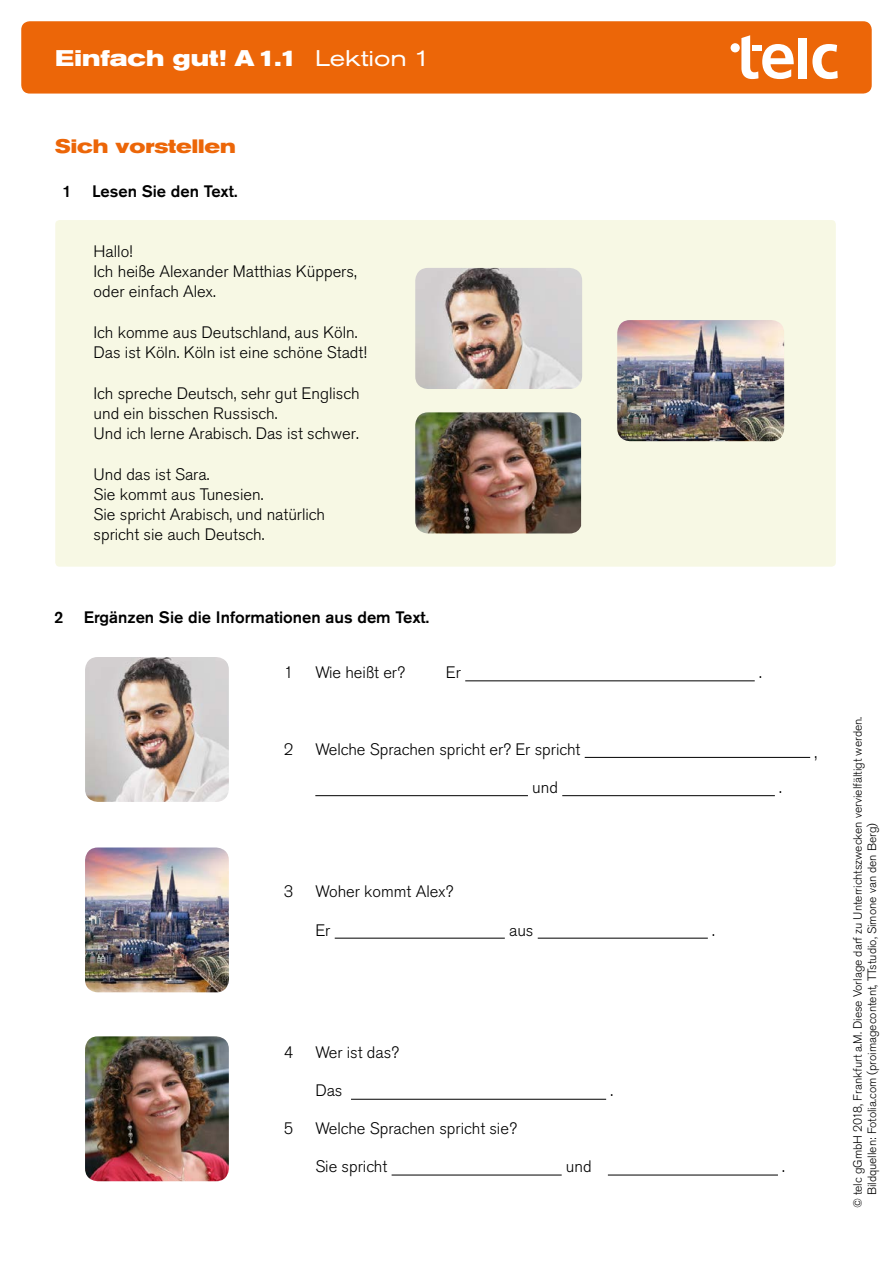
<style>
.page{position:relative;width:893px;height:1263px;background:#fff}
.page>*{position:absolute;margin:0;border:0;box-sizing:border-box;transform-origin:0 0}
.t1{font:700 expanded 22.5px "Akzidenz Grotesk Pro";letter-spacing:.01em;color:#fff}
.t2{font:700 expanded 19.2px "Akzidenz Grotesk Pro";color:#ec6608}
.t3{font:300 16.5px/20.2px "Akzidenz Grotesk Pro";color:#000}
.t4{font:500 16.5px "Akzidenz Grotesk Pro";color:#000}
.t5{font:300 12px/14.4px "Akzidenz Grotesk Pro";color:#000}
.s1{font-weight:400}
</style>
<div class="page">
<div style="left:21px;top:21px;width:851px;height:73px;background:#ec6608;border-radius:9px"></div>
<svg style="left:741px;top:35px;width:53px;height:45px"></svg>
<div style="left:798px;top:38px;width:9px;height:40px;background:#fff"></div>
<svg style="left:812px;top:44px;width:26px;height:36px"></svg>
<div style="left:731px;top:43px;width:9px;height:9px;background:#fff;border-radius:50%"></div>
<div style="left:752px;top:45px;width:9px;height:6px;background:#fff"></div>
<img style="left:85px;top:657px;width:144px;height:145px">
<img style="left:85px;top:847px;width:144px;height:145px">
<hr style="left:465px;top:680px;width:290px;height:1px;background:#000">
<hr style="left:585px;top:757px;width:225px;height:1px;background:#000">
<hr style="left:315px;top:795px;width:213px;height:1px;background:#000">
<hr style="left:562px;top:795px;width:213px;height:1px;background:#000">
<div style="left:55px;top:220px;width:781px;height:347px;background:#f7f8e4;border-radius:4px"></div>
<img style="left:415px;top:268px;width:167px;height:121px">
<img style="left:617px;top:320px;width:167px;height:121px">
<img style="left:415px;top:412px;width:166px;height:121px">
<img style="left:85px;top:1036px;width:144px;height:145px">
<hr style="left:335px;top:938px;width:170px;height:1px;background:#000">
<hr style="left:538px;top:938px;width:170px;height:1px;background:#000">
<hr style="left:351px;top:1099px;width:255px;height:1px;background:#000">
<hr style="left:392px;top:1175px;width:170px;height:1px;background:#000">
<hr style="left:608px;top:1175px;width:170px;height:1px;background:#000">
<h1 class="t1" style="left:55px;top:43px;width:376px">Einfach gut! A1.1 <span class="s1">Lektion 1</span></h1>
<p class="t2" style="left:55px;top:134px;width:182px">Sich vorstellen</p>
<p class="t4" style="left:63px;top:181px;width:176px">1 Lesen Sie den Text.</p>
<p class="t3" style="left:94px;top:241px;width:265px">Hallo!<br>Ich heiße Alexander Matthias Küppers, oder einfach Alex.</p>
<p class="t3" style="left:94px;top:322px;width:275px">Ich komme aus Deutschland, aus Köln.<br>Das ist Köln. Köln ist eine schöne Stadt!</p>
<p class="t3" style="left:94px;top:383px;width:268px">Ich spreche Deutsch, sehr gut Englisch und ein bisschen Russisch.<br>Und ich lerne Arabisch. Das ist schwer.</p>
<p class="t3" style="left:94px;top:464px;width:233px">Und das ist Sara.<br>Sie kommt aus Tunesien.<br>Sie spricht Arabisch, und natürlich spricht sie auch Deutsch.</p>
<p class="t4" style="left:54px;top:606px;width:377px">2 Ergänzen Sie die Informationen aus dem Text.</p>
<p class="t3" style="left:284px;top:662px;width:11px">1</p>
<p class="t3" style="left:315px;top:662px;width:91px">Wie heißt er?</p>
<p class="t3" style="left:446px;top:662px;width:17px">Er</p>
<p class="t3" style="left:759px;top:662px;width:4px">.</p>
<p class="t3" style="left:284px;top:739px;width:11px">2</p>
<p class="t3" style="left:315px;top:739px;width:267px">Welche Sprachen spricht er? Er spricht</p>
<p class="t3" style="left:532px;top:777px;width:27px">und</p>
<p class="t3" style="left:779px;top:777px;width:4px">.</p>
<p class="t3" style="left:814px;top:742px;width:4px">,</p>
<p class="t3" style="left:284px;top:881px;width:11px">3</p>
<p class="t3" style="left:315px;top:881px;width:140px">Woher kommt Alex?</p>
<p class="t3" style="left:315px;top:920px;width:17px">Er</p>
<p class="t3" style="left:509px;top:920px;width:26px">aus</p>
<p class="t3" style="left:712px;top:920px;width:4px">.</p>
<p class="t3" style="left:284px;top:1042px;width:11px">4</p>
<p class="t3" style="left:315px;top:1042px;width:85px">Wer ist das?</p>
<p class="t3" style="left:315px;top:1080px;width:29px">Das</p>
<p class="t3" style="left:610px;top:1080px;width:4px">.</p>
<p class="t3" style="left:284px;top:1118px;width:11px">5</p>
<p class="t3" style="left:315px;top:1118px;width:203px">Welche Sprachen spricht sie?</p>
<p class="t3" style="left:315px;top:1156px;width:73px">Sie spricht</p>
<p class="t3" style="left:566px;top:1156px;width:27px">und</p>
<p class="t3" style="left:782px;top:1156px;width:4px">.</p>
<p class="t5" style="left:850px;top:1195px;width:480px;text-indent:-13px;rotate:-90deg">© telc gGmbH 2018, Frankfurt a.M. Diese Vorlage darf zu Unterrichtszwecken vervielfältigt werden.<br>Bildquellen: Fotolia.com (proimagecontent, TTstudio, Simone van den Berg)</p>
</div>
